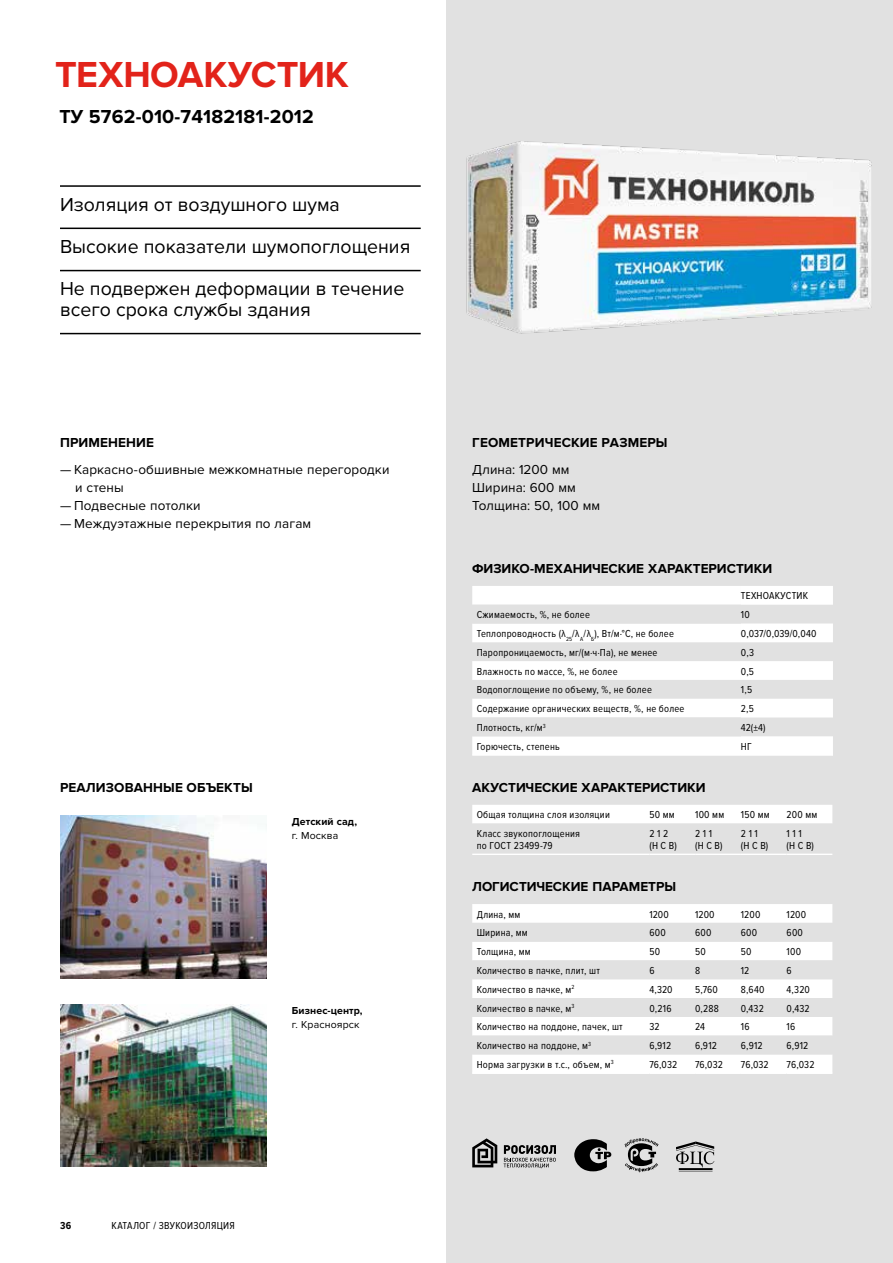
<style>
.page{position:relative;width:893px;height:1263px;background:#fff}
.page>*{position:absolute;margin:0;border:0;box-sizing:border-box;transform-origin:0 0}
.t1{font:700 37.5px "Proxima Nova";letter-spacing:-.01em;color:#e2231a}
.t2{font:19.5px/42.3px "Proxima Nova";color:#000}
.t3{font:700 19.5px "Proxima Nova";letter-spacing:.01em;color:#000}
.t4{font:13.5px/18px "Proxima Nova";letter-spacing:.005em;color:#000}
.t5{font:700 13.5px "Proxima Nova";letter-spacing:.005em;color:#000}
.t6{font:10.5px/12px "Proxima Nova Cond";letter-spacing:.02em;color:#000}
.t7{font:700 10.5px "Proxima Nova";letter-spacing:.01em;color:#000}
.t8{font:10.5px "Proxima Nova";letter-spacing:.015em;color:#000}
.t9{font:700 10.5px "Proxima Nova Cond";color:#000}
</style>
<div class="page">
<div style="left:446px;top:0;width:447px;height:1263px;background:#e1e1e1"></div>
<hr style="left:60px;top:185px;width:361px;height:2px;background:#000">
<hr style="left:60px;top:228px;width:361px;height:1px;background:#000">
<hr style="left:60px;top:270px;width:361px;height:1px;background:#000">
<hr style="left:60px;top:333px;width:361px;height:1px;background:#000">
<img style="left:60px;top:816px;width:206px;height:162px">
<img style="left:60px;top:1005px;width:206px;height:162px">
<svg style="left:472px;top:1138px;width:25px;height:29px"></svg>
<svg style="left:504px;top:1145px;width:52px;height:23px"></svg>
<svg style="left:574px;top:1139px;width:37px;height:32px"></svg>
<svg style="left:624px;top:1138px;width:35px;height:34px"></svg>
<svg style="left:472px;top:586px;width:361px;height:168px;fill:#fff"></svg>
<svg style="left:472px;top:586px;width:269px;height:150px"></svg>
<hr style="left:472px;top:754px;width:269px;height:2px;background:#fff">
<hr style="left:741px;top:754px;width:92px;height:2px;background:#fff">
<svg style="left:472px;top:805px;width:360px;height:50px"></svg>
<div style="left:472px;top:904px;width:360px;height:168px;background:#fff"></div>
<svg style="left:472px;top:923px;width:360px;height:131px"></svg>
<hr style="left:472px;top:1072px;width:177px;height:2px;background:#fff">
<hr style="left:649px;top:1072px;width:46px;height:2px;background:#fff">
<hr style="left:695px;top:1072px;width:46px;height:2px;background:#fff">
<hr style="left:741px;top:1072px;width:46px;height:2px;background:#fff">
<hr style="left:787px;top:1072px;width:45px;height:2px;background:#fff">
<hr style="left:679px;top:1171px;width:33px;height:1px;background:#000">
<hr style="left:679px;top:1168px;width:33px;height:2px;background:#000">
<svg style="left:676px;top:1141px;width:38px;height:26px"></svg>
<img style="left:466px;top:141px;width:406px;height:193px">
<h1 class="t1" style="left:55px;top:53px;width:295px">ТЕХНОАКУСТИК</h1>
<h2 class="t3" style="left:59px;top:105px;width:256px">ТУ 5762-010-74182181-2012</h2>
<h2 class="t2" style="left:60px;top:183px;width:352px">Изоляция от воздушного шума<br>Высокие показатели шумопоглощения<br>Не подвержен деформации в течение</h2>
<h2 class="t2" style="left:60px;top:289px;width:252px">всего срока службы здания</h2>
<p class="t5" style="left:60px;top:435px;width:96px">ПРИМЕНЕНИЕ</p>
<p class="t4" style="left:75px;top:461px;width:316px;text-indent:-15px">— Каркасно-обшивные межкомнатные перегородки и стены</p>
<p class="t4" style="left:60px;top:497px;width:142px">— Подвесные потолки</p>
<p class="t4" style="left:60px;top:515px;width:253px">— Междуэтажные перекрытия по лагам</p>
<p class="t5" style="left:60px;top:780px;width:194px">РЕАЛИЗОВАННЫЕ ОБЪЕКТЫ</p>
<p class="t7" style="left:292px;top:815px;width:67px">Детский сад,</p>
<p class="t8" style="left:292px;top:829px;width:48px">г. Москва</p>
<p class="t7" style="left:292px;top:1004px;width:72px">Бизнес-центр,</p>
<p class="t8" style="left:292px;top:1018px;width:69px">г. Красноярск</p>
<p class="t9" style="left:60px;top:1219px;width:13px">36</p>
<p class="t6" style="left:112px;top:1220px;width:125px">КАТАЛОГ / ЗВУКОИЗОЛЯЦИЯ</p>
<p class="t5" style="left:472px;top:435px;width:197px">ГЕОМЕТРИЧЕСКИЕ РАЗМЕРЫ</p>
<p class="t4" style="left:472px;top:461px;width:129px">Длина: 1200 мм<br>Ширина: 600 мм<br>Толщина: 50, 100 мм</p>
<p class="t5" style="left:472px;top:561px;width:301px">ФИЗИКО-МЕХАНИЧЕСКИЕ ХАРАКТЕРИСТИКИ</p>
<p class="t6" style="left:741px;top:590px;width:69px">ТЕХНОАКУСТИК</p>
<p class="t6" style="left:477px;top:609px;width:115px">Сжимаемость, %, не более</p>
<p class="t6" style="left:741px;top:609px;width:10px">10</p>
<p class="t6" style="left:477px;top:628px;width:199px">Теплопроводность (λ<sub>25</sub>/λ<sub>А</sub>/λ<sub>Б</sub>), Вт/м∙°С, не более</p>
<p class="t6" style="left:741px;top:628px;width:77px">0,037/0,039/0,040</p>
<p class="t6" style="left:477px;top:647px;width:182px">Паропроницаемость, мг/(м∙ч∙Па), не менее</p>
<p class="t6" style="left:741px;top:647px;width:14px">0,3</p>
<p class="t6" style="left:477px;top:665px;width:142px">Влажность по массе, %, не более</p>
<p class="t6" style="left:741px;top:665px;width:15px">0,5</p>
<p class="t6" style="left:477px;top:684px;width:177px">Водопоглощение по объему, %, не более</p>
<p class="t6" style="left:741px;top:684px;width:13px">1,5</p>
<p class="t6" style="left:477px;top:703px;width:209px">Содержание органических веществ, %, не более</p>
<p class="t6" style="left:741px;top:703px;width:14px">2,5</p>
<p class="t6" style="left:477px;top:722px;width:70px">Плотность, кг/м<sup>3</sup></p>
<p class="t6" style="left:741px;top:722px;width:26px">42(±4)</p>
<p class="t6" style="left:477px;top:741px;width:85px">Горючесть, степень</p>
<p class="t6" style="left:741px;top:741px;width:12px">НГ</p>
<p class="t5" style="left:472px;top:780px;width:235px">АКУСТИЧЕСКИЕ ХАРАКТЕРИСТИКИ</p>
<p class="t6" style="left:477px;top:809px;width:135px">Общая толщина слоя изоляции</p>
<p class="t6" style="left:649px;top:809px;width:27px">50 мм</p>
<p class="t6" style="left:695px;top:809px;width:31px">100 мм</p>
<p class="t6" style="left:741px;top:809px;width:30px">150 мм</p>
<p class="t6" style="left:787px;top:809px;width:32px">200 мм</p>
<p class="t6" style="left:477px;top:828px;width:105px">Класс звукопоглощения по ГОСТ 23499-79</p>
<p class="t6" style="left:649px;top:828px;width:29px">2 1 2 (Н С В)</p>
<p class="t6" style="left:695px;top:828px;width:29px">2 1 1 (Н С В)</p>
<p class="t6" style="left:741px;top:828px;width:29px">2 1 1 (Н С В)</p>
<p class="t6" style="left:787px;top:828px;width:29px">1 1 1<br>(Н С В)</p>
<p class="t5" style="left:472px;top:879px;width:205px">ЛОГИСТИЧЕСКИЕ ПАРАМЕТРЫ</p>
<p class="t6" style="left:477px;top:908px;width:45px">Длина, мм</p>
<p class="t6" style="left:649px;top:908px;width:21px">1200</p>
<p class="t6" style="left:695px;top:908px;width:21px">1200</p>
<p class="t6" style="left:741px;top:908px;width:21px">1200</p>
<p class="t6" style="left:787px;top:908px;width:21px">1200</p>
<p class="t6" style="left:477px;top:927px;width:52px">Ширина, мм</p>
<p class="t6" style="left:649px;top:927px;width:18px">600</p>
<p class="t6" style="left:695px;top:927px;width:18px">600</p>
<p class="t6" style="left:741px;top:927px;width:18px">600</p>
<p class="t6" style="left:787px;top:927px;width:18px">600</p>
<p class="t6" style="left:477px;top:946px;width:56px">Толщина, мм</p>
<p class="t6" style="left:649px;top:946px;width:12px">50</p>
<p class="t6" style="left:695px;top:946px;width:12px">50</p>
<p class="t6" style="left:741px;top:946px;width:12px">50</p>
<p class="t6" style="left:787px;top:946px;width:16px">100</p>
<p class="t6" style="left:477px;top:965px;width:125px">Количество в пачке, плит, шт</p>
<p class="t6" style="left:649px;top:965px;width:7px">6</p>
<p class="t6" style="left:695px;top:965px;width:7px">8</p>
<p class="t6" style="left:741px;top:965px;width:10px">12</p>
<p class="t6" style="left:787px;top:965px;width:7px">6</p>
<p class="t6" style="left:477px;top:983px;width:99px">Количество в пачке, м<sup>2</sup></p>
<p class="t6" style="left:649px;top:983px;width:25px">4,320</p>
<p class="t6" style="left:695px;top:983px;width:24px">5,760</p>
<p class="t6" style="left:741px;top:983px;width:25px">8,640</p>
<p class="t6" style="left:787px;top:983px;width:25px">4,320</p>
<p class="t6" style="left:477px;top:1002px;width:99px">Количество в пачке, м<sup>3</sup></p>
<p class="t6" style="left:649px;top:1002px;width:24px">0,216</p>
<p class="t6" style="left:695px;top:1002px;width:25px">0,288</p>
<p class="t6" style="left:741px;top:1002px;width:24px">0,432</p>
<p class="t6" style="left:787px;top:1002px;width:24px">0,432</p>
<p class="t6" style="left:477px;top:1021px;width:148px">Количество на поддоне, пачек, шт</p>
<p class="t6" style="left:649px;top:1021px;width:12px">32</p>
<p class="t6" style="left:695px;top:1021px;width:11px">24</p>
<p class="t6" style="left:741px;top:1021px;width:10px">16</p>
<p class="t6" style="left:787px;top:1021px;width:10px">16</p>
<p class="t6" style="left:477px;top:1040px;width:116px">Количество на поддоне, м<sup>3</sup></p>
<p class="t6" style="left:649px;top:1040px;width:23px">6,912</p>
<p class="t6" style="left:695px;top:1040px;width:23px">6,912</p>
<p class="t6" style="left:741px;top:1040px;width:23px">6,912</p>
<p class="t6" style="left:787px;top:1040px;width:23px">6,912</p>
<p class="t6" style="left:477px;top:1059px;width:138px">Норма загрузки в т.с., объем, м<sup>3</sup></p>
<p class="t6" style="left:649px;top:1059px;width:29px">76,032</p>
<p class="t6" style="left:695px;top:1059px;width:29px">76,032</p>
<p class="t6" style="left:741px;top:1059px;width:29px">76,032</p>
<p class="t6" style="left:787px;top:1059px;width:29px">76,032</p>
</div>
